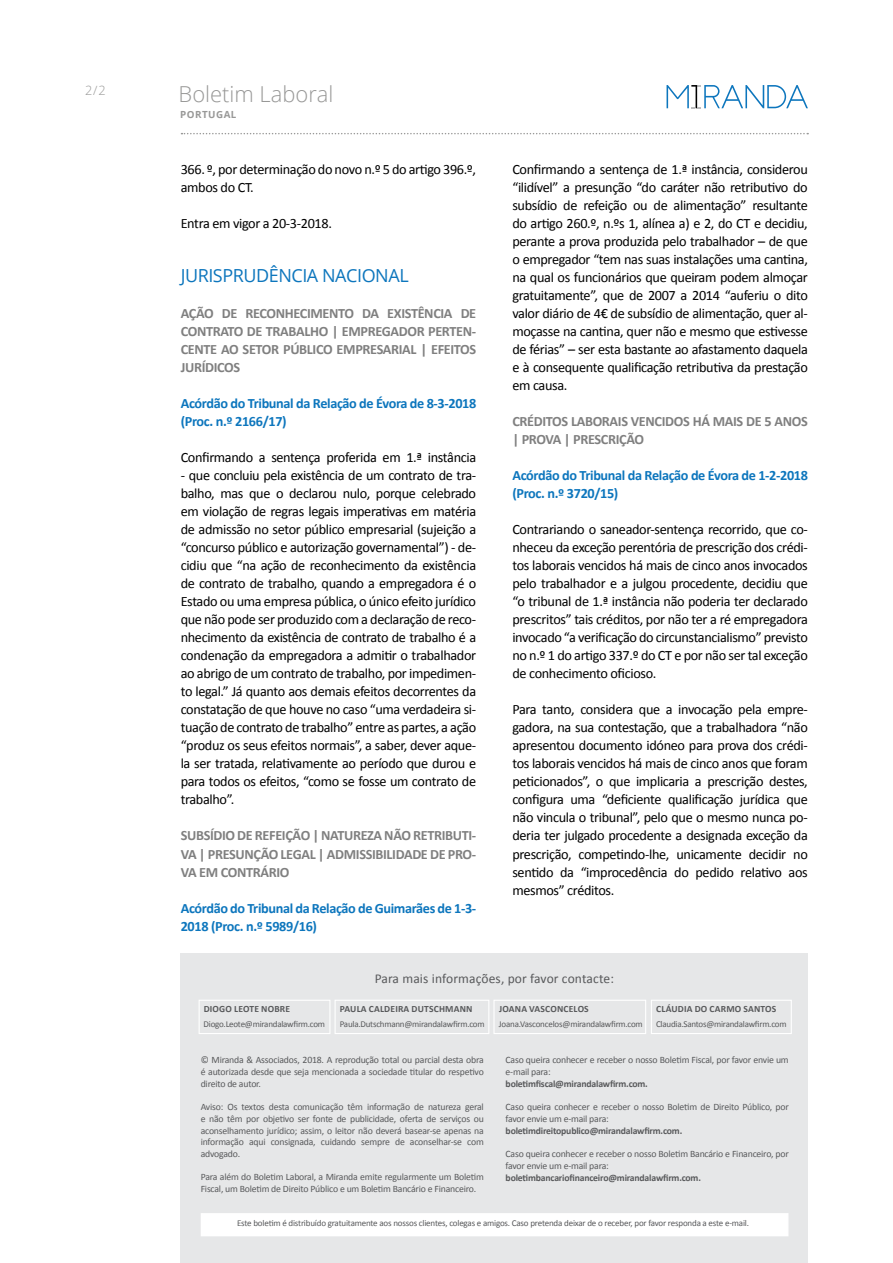
<style>
.page{position:relative;width:893px;height:1263px;background:#fff}
.page>*{position:absolute;margin:0;border:0;box-sizing:border-box;transform-origin:0 0}
.t1{font:300 21.9px "Open Sans";color:#989897}
.t2{font:18px "Open Sans";letter-spacing:-.025em;color:#0d76bd}
.t3{font:14.25px/18px "Calibri";letter-spacing:-.025em;color:#000;text-align:justify}
.t4{font:700 14.25px/18px "Calibri";letter-spacing:-.025em;color:#808080;text-align:justify}
.t5{font:700 14.25px/18px "Calibri";letter-spacing:-.025em;color:#0d76bd}
.t6{font:13.5px "Calibri";letter-spacing:.01em;color:#58595b}
.t7{font:300 12.75px "Open Sans";color:#989897}
.t8{font:9.75px/11.7px "Calibri";letter-spacing:-.02em;color:#58595b}
.t9{font:700 9.75px "Calibri";letter-spacing:-.02em;color:#58595b}
.t10{font:700 9.75px "Open Sans";letter-spacing:.05em;color:#989897}
.t11{font:700 9.6px "Calibri";letter-spacing:.02em;color:#58595b}
.t12{font:9px "Calibri";letter-spacing:-.025em;color:#58595b}
</style>
<div class="page">
<svg style="left:666px;top:85px;width:142px;height:23px"></svg>
<svg style="left:181px;top:133px;width:627px;height:1px"></svg>
<div style="left:181px;top:954px;width:627px;height:309px;background:#e6e7e8"></div>
<div style="left:201px;top:1213px;width:587px;height:23px;background:#fff"></div>
<div style="left:493px;top:1000px;width:153px;height:34px;border:1px solid #fff"></div>
<div style="left:335px;top:1000px;width:154px;height:34px;border:1px solid #fff"></div>
<div style="left:651px;top:1000px;width:141px;height:34px;border:1px solid #fff"></div>
<div style="left:199px;top:1000px;width:131px;height:34px;border:1px solid #fff"></div>
<p class="t7" style="left:85px;top:81px;width:22px">2/2</p>
<p class="t1" style="left:179px;top:79px;width:156px">Boletim Laboral</p>
<p class="t10" style="left:180px;top:108px;width:58px">PORTUGAL</p>
<p class="t3" style="left:181px;top:161px;width:297px">366. º, por determinação do novo n.º 5 do artigo 396.º, ambos do CT.</p>
<p class="t3" style="left:181px;top:215px;width:153px">Entra em vigor a 20-3-2018.</p>
<p class="t2" style="left:181px;top:264px;width:229px">JURISPRUDÊNCIA NACIONAL</p>
<p class="t4" style="left:181px;top:305px;width:297px">AÇÃO DE RECONHECIMENTO DA EXISTÊNCIA DE CONTRATO DE TRABALHO | EMPREGADOR PERTEN-CENTE AO SETOR PÚBLICO EMPRESARIAL | EFEITOS JURÍDICOS</p>
<p class="t5" style="left:181px;top:395px;width:297px">Acórdão do Tribunal da Relação de Évora de 8-3-2018 (Proc. n.º 2166/17)</p>
<p class="t3" style="left:181px;top:449px;width:297px">Confirmando a sentença proferida em 1.ª instância</p>
<p class="t3" style="left:181px;top:467px;width:297px">- que concluiu pela existência de um contrato de tra&shy;balho, mas que o declarou nulo, porque celebrado em violação de regras legais imperativas em matéria de admissão no setor público empresarial (sujeição a “concurso público e autorização governamental”) - de&shy;cidiu que “na ação de reconhecimento da existência de contrato de trabalho, quando a empregadora é o Estado ou uma empresa pública, o único efeito jurídico que não pode ser produzido com a declaração de reco&shy;nhecimento da existência de contrato de trabalho é a condenação da empregadora a admitir o trabalhador ao abrigo de um contrato de trabalho, por impedimen&shy;to legal.” Já quanto aos demais efeitos decorrentes da constatação de que houve no caso “uma verdadeira si&shy;tuação de contrato de trabalho” entre as partes, a ação “produz os seus efeitos normais”, a saber, dever aque&shy;la ser tratada, relativamente ao período que durou e para todos os efeitos, “como se fosse um contrato de trabalho”.</p>
<p class="t4" style="left:181px;top:827px;width:297px">SUBSÍDIO DE REFEIÇÃO | NATUREZA NÃO RETRIBUTI-VA | PRESUNÇÃO LEGAL | ADMISSIBILIDADE DE PRO-VA EM CONTRÁRIO</p>
<p class="t5" style="left:181px;top:899px;width:297px">Acórdão do Tribunal da Relação de Guimarães de 1-3-<br>2018 (Proc. n.º 5989/16)</p>
<p class="t3" style="left:512px;top:161px;width:297px">Confirmando a sentença de 1.ª instância, considerou “ilidível” a presunção “do caráter não retributivo do subsídio de refeição ou de alimentação” resultante do artigo 260.º, n.ºs 1, alínea a) e 2, do CT e decidiu, perante a prova produzida pelo trabalhador – de que o empregador “tem nas suas instalações uma cantina, na qual os funcionários que queiram podem almoçar gratuitamente”, que de 2007 a 2014 “auferiu o dito valor diário de 4€ de subsídio de alimentação, quer al&shy;moçasse na cantina, quer não e mesmo que estivesse de férias” – ser esta bastante ao afastamento daquela e à consequente qualificação retributiva da prestação em causa.</p>
<p class="t4" style="left:512px;top:413px;width:297px">CRÉDITOS LABORAIS VENCIDOS HÁ MAIS DE 5 ANOS | PROVA | PRESCRIÇÃO</p>
<p class="t5" style="left:512px;top:467px;width:297px">Acórdão do Tribunal da Relação de Évora de 1-2-2018 (Proc. n.º 3720/15)</p>
<p class="t3" style="left:512px;top:521px;width:297px">Contrariando o saneador-sentença recorrido, que co&shy;nheceu da exceção perentória de prescrição dos crédi&shy;tos laborais vencidos há mais de cinco anos invocados pelo trabalhador e a julgou procedente, decidiu que “o tribunal de 1.ª instância não poderia ter declarado prescritos” tais créditos, por não ter a ré empregadora invocado “a verificação do circunstancialismo” previsto no n.º 1 do artigo 337.º do CT e por não ser tal exceção de conhecimento oficioso.</p>
<p class="t3" style="left:512px;top:701px;width:297px">Para tanto, considera que a invocação pela empre&shy;gadora, na sua contestação, que a trabalhadora “não apresentou documento idóneo para prova dos crédi&shy;tos laborais vencidos há mais de cinco anos que foram peticionados”, o que implicaria a prescrição destes, configura uma “deficiente qualificação jurídica que não vincula o tribunal”, pelo que o mesmo nunca po&shy;deria ter julgado procedente a designada exceção da prescrição, competindo-lhe, unicamente decidir no sentido da “improcedência do pedido relativo aos mesmos” créditos.</p>
<p class="t11" style="left:204px;top:1003px;width:88px">DIOGO LEOTE NOBRE</p>
<p class="t12" style="left:204px;top:1018px;width:123px">Diogo.Leote@mirandalawfirm.com</p>
<p class="t6" style="left:375px;top:970px;width:241px">Para mais informações, por favor contacte:</p>
<p class="t11" style="left:340px;top:1003px;width:134px">PAULA CALDEIRA DUTSCHMANN</p>
<p class="t12" style="left:340px;top:1018px;width:146px">Paula.Dutschmann@mirandalawfirm.com</p>
<p class="t11" style="left:499px;top:1003px;width:91px">JOANA VASCONCELOS</p>
<p class="t12" style="left:499px;top:1018px;width:145px">Joana.Vasconcelos@mirandalawfirm.com</p>
<p class="t11" style="left:656px;top:1003px;width:122px">CLÁUDIA DO CARMO SANTOS</p>
<p class="t12" style="left:656px;top:1018px;width:132px">Claudia.Santos@mirandalawfirm.com</p>
<p class="t8" style="left:201px;top:1054px;width:285px;text-align:justify">© Miranda &amp; Associados, 2018. A reprodução total ou parcial desta obra é autorizada desde que seja mencionada a sociedade titular do respetivo direito de autor.</p>
<p class="t8" style="left:201px;top:1101px;width:285px;text-align:justify">Aviso: Os textos desta comunicação têm informação de natureza geral e não têm por objetivo ser fonte de publicidade, oferta de serviços ou aconselhamento jurídico; assim, o leitor não deverá basear-se apenas na informação aqui consignada, cuidando sempre de aconselhar-se com advogado.</p>
<p class="t8" style="left:201px;top:1171px;width:285px">Para além do Boletim Laboral, a Miranda emite regularmente um Boletim<br>Fiscal, um Boletim de Direito Público e um Boletim Bancário e Financeiro.</p>
<p class="t8" style="left:506px;top:1054px;width:285px">Caso queira conhecer e receber o nosso Boletim Fiscal, por favor envie um e-mail para:</p>
<p class="t9" style="left:506px;top:1077px;width:144px">boletimfiscal@mirandalawfirm.com.</p>
<p class="t8" style="left:506px;top:1101px;width:285px">Caso queira conhecer e receber o nosso Boletim de Direito Público, por favor envie um e-mail para:</p>
<p class="t9" style="left:506px;top:1124px;width:178px">boletimdireitopublico@mirandalawfirm.com.</p>
<p class="t8" style="left:506px;top:1148px;width:285px">Caso queira conhecer e receber o nosso Boletim Bancário e Financeiro, por favor envie um e-mail para:</p>
<p class="t9" style="left:506px;top:1171px;width:197px">boletimbancariofinanceiro@mirandalawfirm.com.</p>
<p class="t12" style="left:237px;top:1217px;width:513px">Este boletim é distribuído gratuitamente aos nossos clientes, colegas e amigos. Caso pretenda deixar de o receber, por favor responda a este e-mail.</p>
</div>
